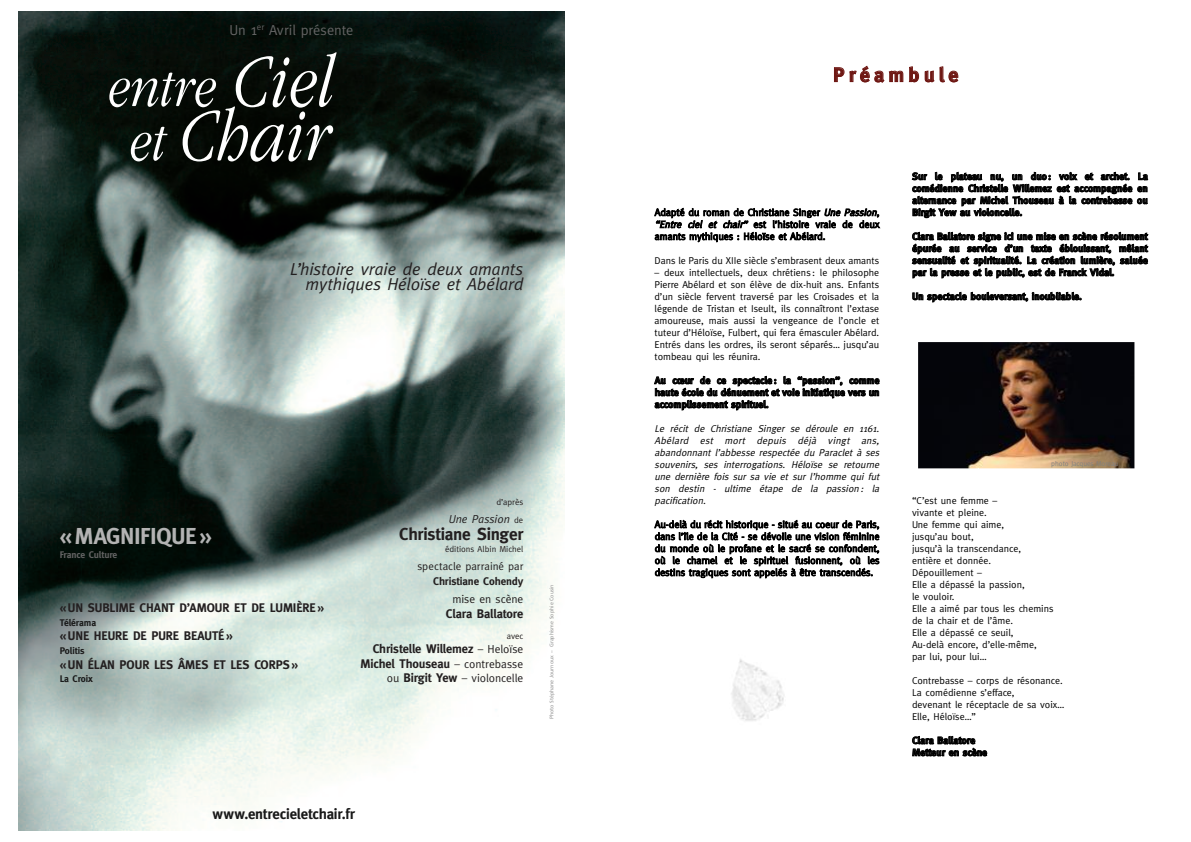
<style>
.page{position:relative;width:1191px;height:842px;background:#fff}
.page>*{position:absolute;margin:0;border:0;box-sizing:border-box;transform-origin:0 0}
.t1{font:76.8px "Garamond IT Cby BT Light Narrow Ital+DXNLOR";color:#fff}
.t2{font:60.2px "Garamond IT Cby BT Light Narrow Ital+DXNLOR";color:#fff}
.t3{font:23.1px "Meta Bold+FEJDZK";color:#b3b3b3}
.t4{font:700 20px "Meta";letter-spacing:.215em;color:#6e1713}
.t5{font:17.3px/15.4px "Meta Italic+KDNQLH";letter-spacing:-.01em;color:#231f20;text-align:right}
.t6{font:17.3px "Meta Bold+FEJDZK";letter-spacing:-.015em;color:#231f20}
.t7{font:14.9px "Meta Bold+FEJDZK";letter-spacing:-.01em;color:#191919}
.t8{font:14.4px "Meta Normal+FOZEPD";letter-spacing:-.005em;color:#636363}
.t9{font:12.5px/14.4px "Meta Bold+FEJDZK";letter-spacing:-.01em;color:#231f20;text-align:right}
.t10{font:11.5px "Meta Normal+FOZEPD";letter-spacing:-.005em;color:#231f20}
.t11{font:11.5px "Meta Italic+KDNQLH";letter-spacing:-.005em;color:#231f20}
.t12{font:11.1px "Meta Normal+FOZEPD";color:#231f20}
.t13{font:11.1px "Meta Bold+FEJDZK";letter-spacing:-.01em;color:#231f20}
.t14{font:10px/12px "Meta";color:#000;text-align:justify}
.t15{font:700 10px/12px "Meta";color:#000;text-align:justify}
.t16{font:italic 10px/12px "Meta";color:#000;text-align:justify}
.t17{font:9.6px "Meta Bold+FEJDZK";letter-spacing:-.01em;color:#191919}
.t18{font:9.6px "Meta Bold+FEJDZK";letter-spacing:-.015em;color:#636363}
.t19{font:8.7px "Meta Normal+FOZEPD";color:#231f20}
.t20{font:7px "Meta";color:#808080}
.t21{font:5.3px "Frutiger Roman+SCCFYK";color:#999}
.s1{font-size:15.4px}
.s2{font-size:76.8px}
.s3{font-size:60.2px}
.s4{font-family:"Meta Normal+FOZEPD";font-size:8.7px}
.s5{font-family:"Meta Normal+FOZEPD";font-size:11.5px}
.s6{font-family:"Meta Bold+FEJDZK";font-size:12.5px}
.s7{font-style:italic}
</style>
<div class="page">
<img style="left:19px;top:12px;width:545px;height:818px">
<img style="left:918px;top:342px;width:216px;height:126px">
<img style="left:731px;top:659px;width:53px;height:62px">
<h3 class="t8" style="left:230px;top:22px;width:125px">Un <span class="s1">1</span><sup>er</sup> Avril présente</h3>
<h2 class="t2" style="left:109px;top:64px;width:228px">entre <span class="s2">Ciel</span></h2>
<h1 class="t1" style="left:131px;top:107px;width:203px"><span class="s3">et</span> Chair</h1>
<h3 class="t5" style="left:290px;top:261px;width:235px">L’histoire vraie de deux amants mythiques Héloïse et Abélard</h3>
<h3 class="t3" style="left:60px;top:523px;width:154px">«MAGNIFIQUE»</h3>
<p class="t18" style="left:60px;top:549px;width:59px">France Culture</p>
<p class="t9" style="left:60px;top:601px;width:266px">«UN SUBLIME CHANT D’AMOUR ET DE LUMIÈRE »</p>
<p class="t17" style="left:60px;top:617px;width:38px">Télérama</p>
<p class="t9" style="left:60px;top:629px;width:175px">«UNE HEURE DE PURE BEAUTÉ »</p>
<p class="t17" style="left:60px;top:645px;width:26px">Politis</p>
<p class="t9" style="left:60px;top:657px;width:240px">«UN ÉLAN POUR LES ÂMES ET LES CORPS »</p>
<p class="t17" style="left:60px;top:673px;width:35px">La Croix</p>
<p class="t19" style="left:496px;top:497px;width:28px">d’après</p>
<p class="t11" style="left:449px;top:512px;width:76px">Une Passion <span class="s4">de</span></p>
<h3 class="t6" style="left:399px;top:524px;width:125px">Christiane Singer</h3>
<p class="t19" style="left:445px;top:544px;width:80px">éditions Albin Michel</p>
<p class="t12" style="left:417px;top:560px;width:107px">spectacle parrainé par</p>
<p class="t13" style="left:433px;top:574px;width:92px">Christiane Cohendy</p>
<p class="t10" style="left:452px;top:592px;width:72px">mise en scène</p>
<p class="t9" style="left:446px;top:606px;width:79px">Clara Ballatore</p>
<p class="t19" style="left:507px;top:631px;width:18px">avec</p>
<p class="t9" style="left:360px;top:642px;width:164px">Christelle Willemez <span class="s5">– Heloïse<br></span>Michel Thouseau <span class="s5">– contrebasse</span></p>
<p class="t10" style="left:387px;top:671px;width:138px">ou <span class="s6">Birgit Yew</span> – violoncelle</p>
<p class="t21" style="left:549px;top:719px;width:136px;rotate:-90deg">Photo Stéphane Journoux – Graphisme Sophie Cousin</p>
<h3 class="t7" style="left:213px;top:805px;width:144px">www.entrecieletchair.fr</h3>
<h3 class="t4" style="left:833px;top:63px;width:127px">Préambule</h3>
<p class="t14" style="left:654px;top:206px;width:226px">Adapté du roman de Christiane Singer <span class="s7">Une Passion</span>, <span class="s7">“Entre ciel et chair”</span> est l’histoire vraie de deux amants mythiques : Héloïse et Abélard.</p>
<p class="t14" style="left:654px;top:255px;width:226px">Dans le Paris du XIIe siècle s’embrasent deux amants</p>
<p class="t14" style="left:654px;top:267px;width:226px">– deux intellectuels, deux chrétiens : le philosophe Pierre Abélard et son élève de dix-huit ans. Enfants d’un siècle fervent traversé par les Croisades et la légende de Tristan et Iseult, ils connaîtront l’extase amoureuse, mais aussi la vengeance de l’oncle et tuteur d’Héloïse, Fulbert, qui fera émasculer Abélard.<br>Entrés dans les ordres, ils seront séparés… jusqu’au tombeau qui les réunira.</p>
<p class="t15" style="left:654px;top:374px;width:226px">Au cœur de ce spectacle : la “passion”, comme haute école du dénuement et voie initiatique vers un accomplissement spirituel.</p>
<p class="t16" style="left:654px;top:423px;width:228px">Le récit de Christiane Singer se déroule en 1161.<br>Abélard est mort depuis déjà vingt ans, abandonnant l’abbesse respectée du Paraclet à ses souvenirs, ses interrogations. Héloïse se retourne une dernière fois sur sa vie et sur l’homme qui fut son destin - ultime étape de la passion : la pacification.</p>
<p class="t14" style="left:654px;top:518px;width:226px">Au-delà du récit historique - situé au coeur de Paris, dans l’île de la Cité - se dévoile une vision féminine du monde où le profane et le sacré se confondent, où le charnel et le spirituel fusionnent, où les destins tragiques sont appelés à être transcendés.</p>
<p class="t15" style="left:912px;top:170px;width:237px">Sur le plateau nu, un duo : voix et archet. La comédienne Christelle Willemez est accompagnée en alternance par Michel Thouseau à la contrebasse ou Birgit Yew au violoncelle.</p>
<p class="t15" style="left:912px;top:230px;width:237px">Clara Ballatore signe ici une mise en scène résolument épurée au service d’un texte éblouissant, mêlant sensualité et spiritualité. La création lumière, saluée par la presse et le public, est de Franck Vidal.</p>
<p class="t15" style="left:912px;top:290px;width:171px">Un spectacle bouleversant, inoubliable.</p>
<p class="t20" style="left:1051px;top:460px;width:69px">photo Jacques Moreau</p>
<p class="t14" style="left:912px;top:495px;width:143px;text-align:left">“C’est une femme –<br>vivante et pleine.<br>Une femme qui aime,<br>jusqu’au bout,<br>jusqu’à la transcendance,<br>entière et donnée.<br>Dépouillement –<br>Elle a dépassé la passion,<br>le vouloir.<br>Elle a aimé par tous les chemins de la chair et de l’âme.<br>Elle a dépassé ce seuil,<br>Au-delà encore, d’elle-même,<br>par lui, pour lui…</p>
<p class="t14" style="left:912px;top:675px;width:154px;text-align:left">Contrebasse – corps de résonance.<br>La comédienne s’efface,<br>devenant le réceptacle de sa voix…<br>Elle, Héloïse…”</p>
<p class="t15" style="left:912px;top:734px;width:76px">Clara Ballatore<br>Metteur en scène</p>
</div>
